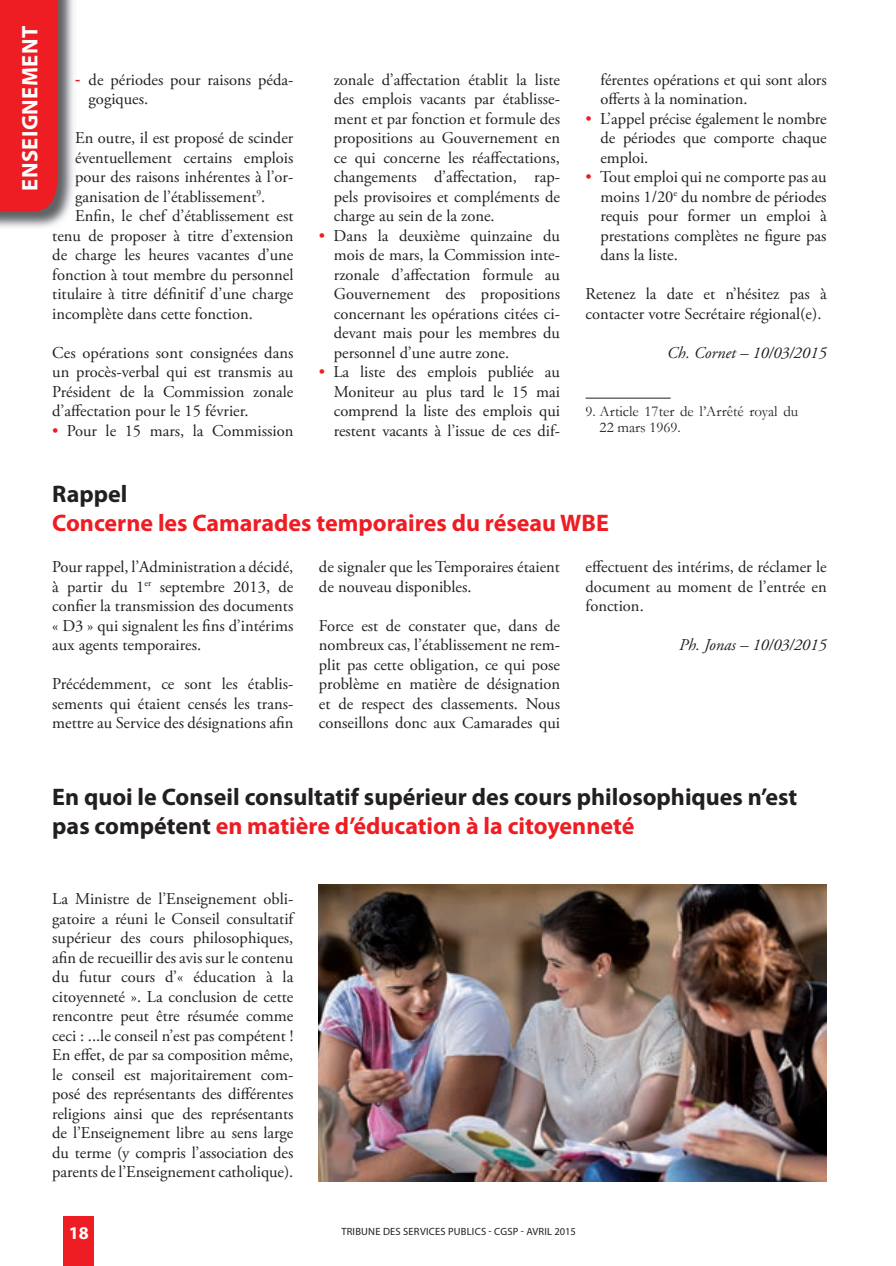
<style>
.page{position:relative;width:896px;height:1266px;background:#fff}
.page>*{position:absolute;margin:0;border:0;box-sizing:border-box;transform-origin:0 0}
.t1{font:700 24px/28.8px "Myriad Pro";color:#231f20}
.t2{font:700 24px "Myriad Pro";color:#ee1d23}
.t3{font:700 22.5px "Myriad Pro";letter-spacing:.02em;color:#fff}
.t4{font:700 18px "Myriad Pro";color:#fff}
.t5{font:16.5px/19.5px "Adobe Garamond Pro";color:#231f20;text-align:justify}
.t6{font:italic 16.5px "Adobe Garamond Pro";color:#231f20}
.t7{font:15px/16.5px "Garamond";color:#231f20}
.t8{font:10.5px "Myriad Pro";letter-spacing:.02em;color:#231f20}
.s1{font-family:"Myriad Pro";font-weight:600;color:#ee1d23}
.s2{color:#ee1d23}
</style>
<div class="page">
<div style="left:64px;top:1216px;width:30px;height:49px;background:#ee1d23"></div>
<img style="left:0;top:0;width:73px;height:228px">
<hr style="left:585px;top:398px;width:85px;height:1px;background:#231f20">
<img style="left:319px;top:884px;width:507px;height:296px">
<div style="left:0;top:0;width:58px;height:215px;background:#ee1d23"></div>
<h2 class="t3" style="left:17px;top:191px;width:166px;rotate:-90deg">ENSEIGNEMENT</h2>
<p class="t5" style="left:89px;top:70px;width:206px;text-indent:-13px"><span class="s1">-</span> de périodes pour raisons péda&shy;gogiques.</p>
<p class="t5" style="left:75px;top:129px;width:220px">En outre, il est proposé de scinder</p>
<p class="t5" style="left:75px;top:148px;width:220px">éventuellement certains emplois</p>
<p class="t5" style="left:75px;top:168px;width:220px">pour des raisons inhérentes à l’or-</p>
<p class="t5" style="left:75px;top:187px;width:192px">ganisation de l’établissement<sup>9</sup>.</p>
<p class="t5" style="left:75px;top:207px;width:220px">Enfin, le chef d’établissement est</p>
<p class="t5" style="left:52px;top:226px;width:242px">tenu de proposer à titre d’extension</p>
<p class="t5" style="left:52px;top:246px;width:242px">de charge les heures vacantes d’une</p>
<p class="t5" style="left:52px;top:265px;width:242px">fonction à tout membre du personnel</p>
<p class="t5" style="left:52px;top:285px;width:242px">titulaire à titre définitif d’une charge</p>
<p class="t5" style="left:52px;top:304px;width:202px">incomplète dans cette fonction.</p>
<p class="t5" style="left:52px;top:343px;width:242px">Ces opérations sont consignées dans un procès-verbal qui est transmis au Président de la Commission zonale d’affectation pour le 15 février.</p>
<p class="t5" style="left:52px;top:421px;width:242px"><span class="s2">•</span> Pour le 15 mars, la Commission</p>
<p class="t5" style="left:334px;top:70px;width:228px">zonale d’affectation établit la liste des emplois vacants par établisse&shy;ment et par fonction et formule des propositions au Gouvernement en ce qui concerne les réaffectations, changements d’affectation, rap&shy;pels provisoires et compléments de charge au sein de la zone.</p>
<p class="t5" style="left:334px;top:226px;width:228px;text-indent:-15px"><span class="s2">•</span> Dans la deuxième quinzaine du mois de mars, la Commission inte&shy;rzonale d’affectation formule au Gouvernement des propositions concernant les opérations citées ci&shy;devant mais pour les membres du personnel d’une autre zone.</p>
<p class="t5" style="left:334px;top:363px;width:228px;text-indent:-15px"><span class="s2">•</span> La liste des emplois publiée au Moniteur au plus tard le 15 mai comprend la liste des emplois qui restent vacants à l’issue de ces dif-</p>
<p class="t5" style="left:600px;top:70px;width:228px">férentes opérations et qui sont alors offerts à la nomination.</p>
<p class="t5" style="left:600px;top:109px;width:228px;text-indent:-15px"><span class="s2">•</span> L’appel précise également le nombre de périodes que comporte chaque emploi.</p>
<p class="t5" style="left:600px;top:168px;width:228px;text-indent:-15px"><span class="s2">•</span> Tout emploi qui ne comporte pas au moins 1/20<sup>e</sup> du nombre de périodes requis pour former un emploi à prestations complètes ne figure pas dans la liste.</p>
<p class="t5" style="left:585px;top:285px;width:242px">Retenez la date et n’hésitez pas à contacter votre Secrétaire régional(e).</p>
<p class="t6" style="left:667px;top:342px;width:161px">Ch. Cornet – 10/03/2015</p>
<p class="t7" style="left:599px;top:402px;width:200px;text-indent:-14px">9. Article 17ter de l’Arrêté royal du<br>22 mars 1969.</p>
<h1 class="t1" style="left:52px;top:480px;width:77px">Rappel</h1>
<h1 class="t2" style="left:52px;top:509px;width:558px">Concerne les Camarades temporaires du réseau WBE</h1>
<p class="t5" style="left:52px;top:558px;width:242px">Pour rappel, l’Administration a décidé, à partir du 1<sup>er</sup> septembre 2013, de confier la transmission des documents « D3 » qui signalent les fins d’intérims aux agents temporaires.</p>
<p class="t5" style="left:52px;top:675px;width:242px">Précédemment, ce sont les établis&shy;sements qui étaient censés les trans&shy;mettre au Service des désignations afin</p>
<p class="t5" style="left:319px;top:558px;width:242px">de signaler que les Temporaires étaient de nouveau disponibles.</p>
<p class="t5" style="left:319px;top:616px;width:242px">Force est de constater que, dans de nombreux cas, l’établissement ne rem&shy;plit pas cette obligation, ce qui pose problème en matière de désignation et de respect des classements. Nous conseillons donc aux Camarades qui</p>
<p class="t5" style="left:585px;top:558px;width:242px">effectuent des intérims, de réclamer le document au moment de l’entrée en fonction.</p>
<p class="t6" style="left:679px;top:635px;width:149px">Ph. Jonas – 10/03/2015</p>
<h1 class="t1" style="left:52px;top:782px;width:746px">En quoi le Conseil consultatif supérieur des cours philosophiques n’est pas compétent <span class="s2">en matière d’éducation à la citoyenneté</span></h1>
<p class="t5" style="left:52px;top:889px;width:242px">La Ministre de l’Enseignement obli&shy;gatoire a réuni le Conseil consultatif supérieur des cours philosophiques, afin de recueillir des avis sur le contenu du futur cours d’« éducation à la citoyenneté ». La conclusion de cette rencontre peut être résumée comme ceci : ...le conseil n’est pas compétent !<br>En effet, de par sa composition même, le conseil est majoritairement com&shy;posé des représentants des différentes religions ainsi que des représentants de l’Enseignement libre au sens large du terme (y compris l’association des parents de l’Enseignement catholique).</p>
<p class="t4" style="left:69px;top:1222px;width:21px">18</p>
<p class="t8" style="left:341px;top:1225px;width:236px">TRIBUNE DES SERVICES PUBLICS CGSP AVRIL 2015</p>
</div>
